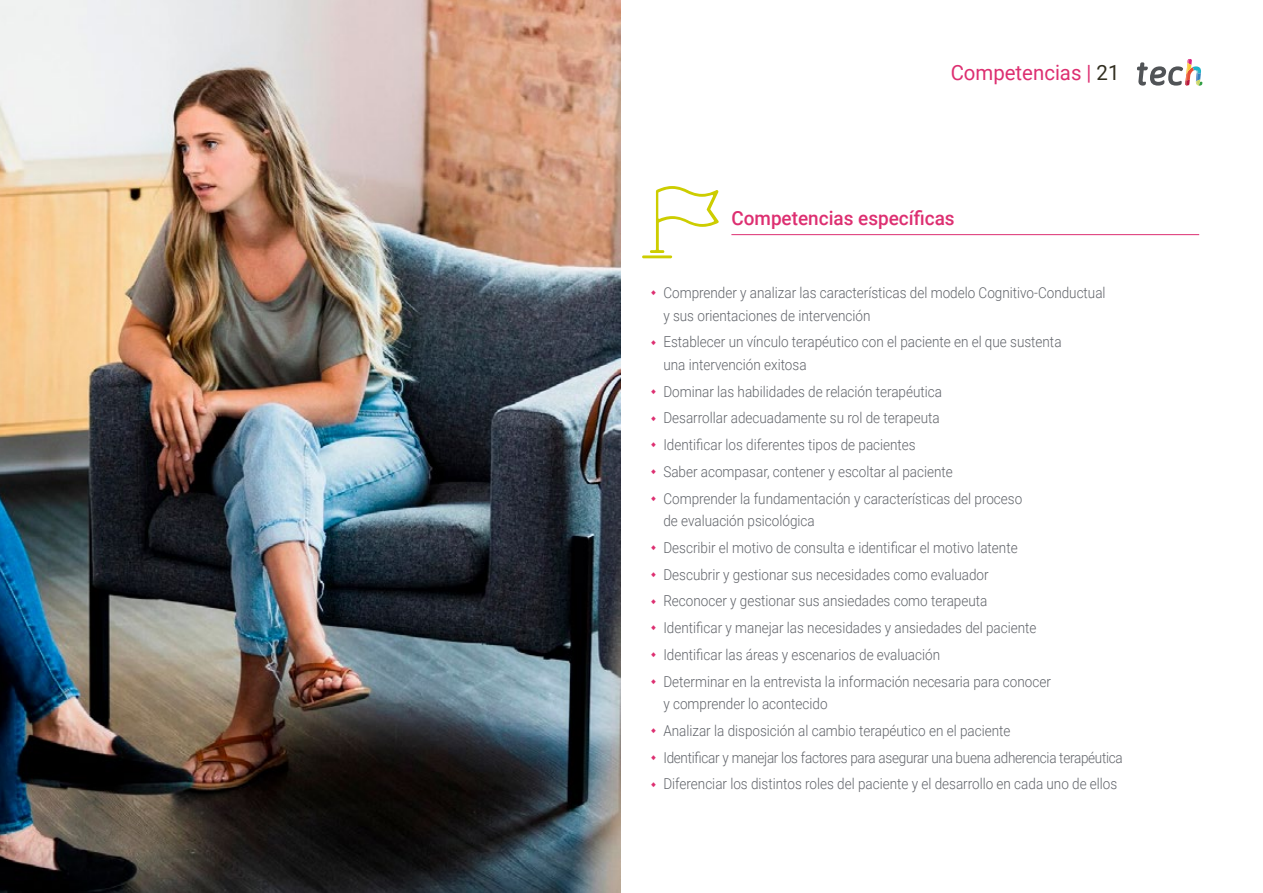
<style>
.page{position:relative;width:1263px;height:893px;background:#fff}
.page>*{position:absolute;margin:0;border:0;box-sizing:border-box;transform-origin:0 0}
.t1{font:21px "Roboto";color:#dd2f71}
.t2{font:500 19.5px "Roboto";color:#dd2f71}
.t3{font:300 15px/26.7px "Roboto";color:#61646a;scale:.9 1}
.s1{color:#312e20}
</style>
<div class="page">
<img style="left:0;top:0;width:621px;height:893px">
<hr style="left:731px;top:234px;width:468px;height:1px;background:#dd2f71">
<hr style="left:642px;top:255px;width:30px;height:3px;background:#cdcd00">
<svg style="left:650px;top:186px;width:69px;height:67px"></svg>
<svg style="left:1137px;top:59px;width:65px;height:27px"></svg>
<h1 class="t1" style="left:951px;top:57px;width:170px">Competencias | <span class="s1">21</span></h1>
<h2 class="t2" style="left:731px;top:205px;width:225px">Competencias específicas</h2>
<p class="t3" style="left:663px;top:281px;width:493px;line-height:22.5px">Comprender y analizar las características del modelo Cognitivo-Conductual y sus orientaciones de intervención</p>
<p class="t3" style="left:663px;top:330px;width:444px;line-height:22.5px">Establecer un vínculo terapéutico con el paciente en el que sustenta una intervención exitosa</p>
<p class="t3" style="left:663px;top:377px;width:400px">Dominar las habilidades de relación terapéutica<br>Desarrollar adecuadamente su rol de terapeuta<br>Identificar los diferentes tipos de pacientes<br>Saber acompasar, contener y escoltar al paciente Comprender la fundamentación y características del proceso</p>
<p class="t3" style="left:663px;top:507px;width:432px">de evaluación psicológica<br>Describir el motivo de consulta e identificar el motivo latente Descubrir y gestionar sus necesidades como evaluador Reconocer y gestionar sus ansiedades como terapeuta<br>Identificar y manejar las necesidades y ansiedades del paciente Identificar las áreas y escenarios de evaluación<br>Determinar en la entrevista la información necesaria para conocer</p>
<p class="t3" style="left:663px;top:690px;width:512px">y comprender lo acontecido<br>Analizar la disposición al cambio terapéutico en el paciente<br>Identificar y manejar los factores para asegurar una buena adherencia terapéutica Diferenciar los distintos roles del paciente y el desarrollo en cada uno de ellos</p>
</div>
